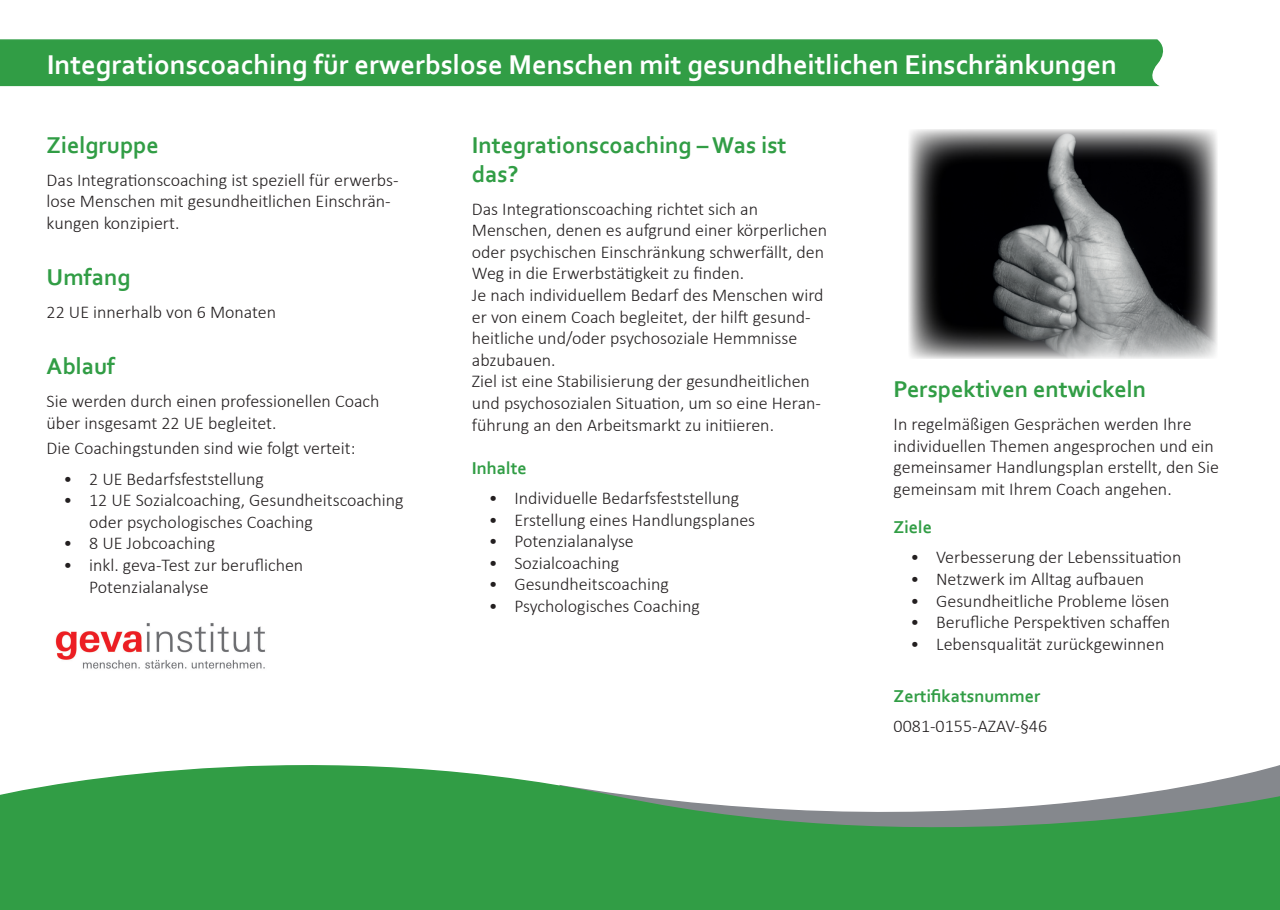
<style>
.page{position:relative;width:1280px;height:910px;background:#fff}
.page>*{position:absolute;margin:0;border:0;box-sizing:border-box;transform-origin:0 0}
.t1{font:700 28.5px "Corbel";color:#fff}
.t2{font:700 24px/28.8px "Corbel";color:#319d45}
.t3{font:300 18px/21.6px "Calibri";color:#231f20}
.t4{font:700 18px "Corbel";color:#319d45}
</style>
<div class="page">
<div style="left:0;top:39px;width:1164px;height:48px;background:#319d45"></div>
<svg style="left:0;top:765px;width:1280px;height:145px"></svg>
<img style="left:908px;top:129px;width:310px;height:230px">
<img style="left:55px;top:623px;width:210px;height:46px">
<h1 class="t1" style="left:47px;top:47px;width:1072px">Integrationscoaching für erwerbslose Menschen mit gesundheitlichen Einschränkungen</h1>
<h2 class="t2" style="left:47px;top:130px;width:114px">Zielgruppe</h2>
<p class="t3" style="left:47px;top:169px;width:353px">Das Integrationscoaching ist speziell für erwerbs&shy;lose Menschen mit gesundheitlichen Einschrän&shy;kungen konzipiert.</p>
<h2 class="t2" style="left:47px;top:262px;width:85px">Umfang</h2>
<p class="t3" style="left:47px;top:301px;width:231px">22 UE innerhalb von 6 Monaten</p>
<h2 class="t2" style="left:47px;top:351px;width:70px">Ablauf</h2>
<p class="t3" style="left:47px;top:390px;width:334px">Sie werden durch einen professionellen Coach über insgesamt 22 UE begleitet.</p>
<p class="t3" style="left:47px;top:438px;width:310px">Die Coachingstunden sind wie folgt verteit:</p>
<p class="t3" style="left:64px;top:468px;width:202px">• 2 UE Bedarfsfeststellung</p>
<p class="t3" style="left:89px;top:489px;width:316px;text-indent:-26px">• 12 UE Sozialcoaching, Gesundheitscoaching oder psychologisches Coaching</p>
<p class="t3" style="left:64px;top:532px;width:153px">• 8 UE Jobcoaching</p>
<p class="t3" style="left:89px;top:554px;width:236px;text-indent:-26px">• inkl. geva-Test zur beruflichen -<br>Potenzialanalyse</p>
<h2 class="t2" style="left:472px;top:130px;width:316px">Integrationscoaching – Was ist das?</h2>
<p class="t3" style="left:472px;top:198px;width:357px">Das Integrationscoaching richtet sich an Menschen, denen es aufgrund einer körperlichen oder psychischen Einschränkung schwerfällt, den Weg in die Erwerbstätigkeit zu finden.<br>Je nach individuellem Bedarf des Menschen wird er von einem Coach begleitet, der hilft gesund&shy;heitliche und/oder psychosoziale Hemmnisse abzubauen.<br>Ziel ist eine Stabilisierung der gesundheitlichen und psychosozialen Situation, um so eine Heran&shy;führung an den Arbeitsmarkt zu initiieren.</p>
<p class="t4" style="left:472px;top:457px;width:56px">Inhalte</p>
<p class="t3" style="left:489px;top:487px;width:252px">• Individuelle Bedarfsfeststellung</p>
<p class="t3" style="left:489px;top:509px;width:268px">• Erstellung eines Handlungsplanes</p>
<p class="t3" style="left:489px;top:530px;width:146px">• Potenzialanalyse</p>
<p class="t3" style="left:489px;top:552px;width:132px">• Sozialcoaching</p>
<p class="t3" style="left:489px;top:573px;width:181px">• Gesundheitscoaching</p>
<p class="t3" style="left:489px;top:595px;width:212px">• Psychologisches Coaching</p>
<h2 class="t2" style="left:894px;top:374px;width:254px">Perspektiven entwickeln</h2>
<p class="t3" style="left:894px;top:413px;width:327px">In regelmäßigen Gesprächen werden Ihre individuellen Themen angesprochen und ein gemeinsamer Handlungsplan erstellt, den Sie gemeinsam mit Ihrem Coach angehen.</p>
<p class="t4" style="left:894px;top:516px;width:40px">Ziele</p>
<p class="t3" style="left:911px;top:546px;width:272px">• Verbesserung der Lebenssituation</p>
<p class="t3" style="left:911px;top:568px;width:235px">• Netzwerk im Alltag aufbauen</p>
<p class="t3" style="left:911px;top:590px;width:260px">• Gesundheitliche Probleme lösen</p>
<p class="t3" style="left:911px;top:611px;width:261px">• Berufliche Perspektiven schaffen</p>
<p class="t3" style="left:911px;top:633px;width:255px">• Lebensqualität zurückgewinnen</p>
<p class="t4" style="left:894px;top:684px;width:148px">Zertifikatsnummer</p>
<p class="t3" style="left:894px;top:715px;width:155px">0081-0155-AZAV-§46</p>
</div>
